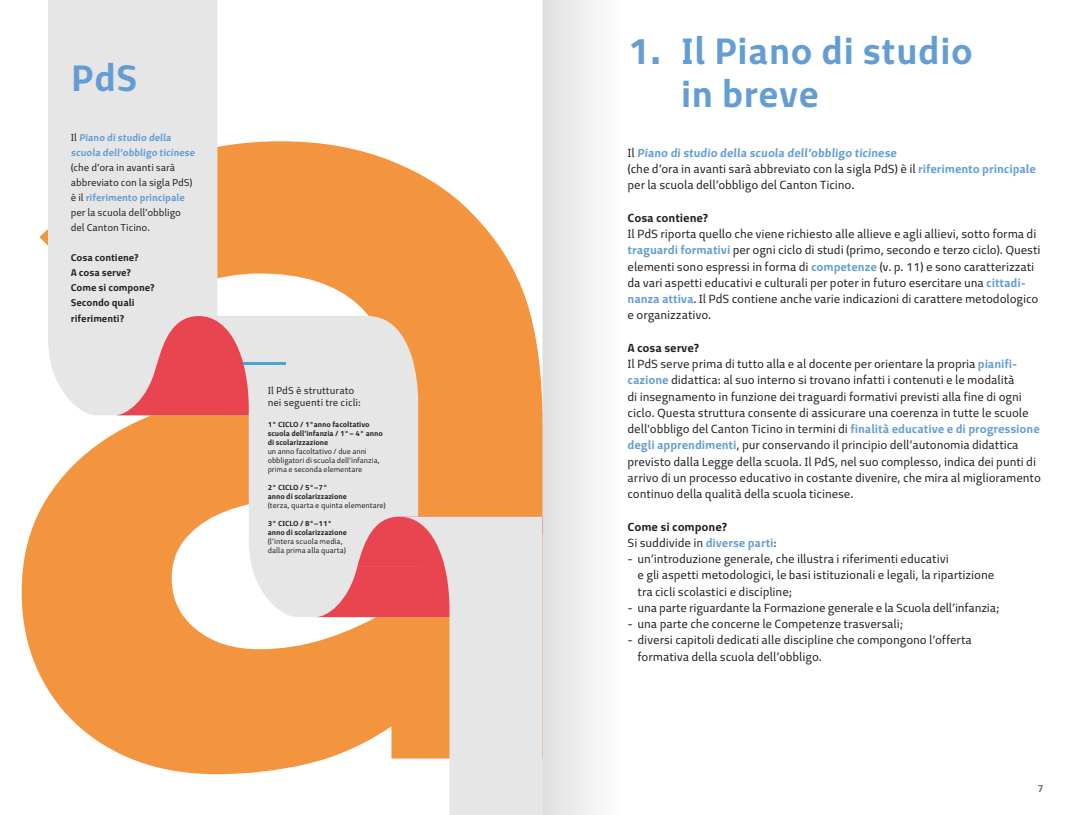
<style>
.page{position:relative;width:1085px;height:815px;background:#fff}
.page>*{position:absolute;margin:0;border:0;box-sizing:border-box;transform-origin:0 0}
.t1{font:700 37.5px/43.8px "Test Me Sans 02";color:#639dd4}
.t2{font:11.88px/16.2px "Test Me Sans 02";letter-spacing:-.01em;color:#221f1f}
.t3{font:700 11.88px/16.2px "Test Me Sans 02";letter-spacing:-.01em;color:#221f1f}
.t4{font:10px/15px "Test Me Sans 02";letter-spacing:-.01em;color:#221f1f}
.t5{font:700 10px/15px "Test Me Sans 02";letter-spacing:-.01em;color:#221f1f}
.t6{font:700 10px/15px "Test Me Sans 02";color:#639dd4}
.t7{font:7.5px/9px "Test Me Sans 02";letter-spacing:-.01em;color:#221f1f}
.t8{font:700 7.5px/9px "Test Me Sans 02";letter-spacing:-.01em;color:#221f1f}
.s1{font-weight:400;color:#221f1f}
.s2{font-weight:700;color:#639dd4}
.s3{font-weight:700}
.s4{font-weight:400}
.s5{color:#639dd4}
</style>
<div class="page">
<svg style="left:22px;top:141px;width:520px;height:633px;fill:#f3943e"></svg>
<svg style="left:46px;top:0;width:217px;height:415px;background:#eae2db"></svg>
<svg style="left:115px;top:316px;width:84px;height:99px;background:#e79499"></svg>
<svg style="left:199px;top:316px;width:264px;height:301px;background:#ebcbb8"></svg>
<svg style="left:315px;top:517px;width:84px;height:100px;background:#e7959a"></svg>
<svg style="left:399px;top:517px;width:143px;height:298px;background:#eacabc"></svg>
<hr style="left:243px;top:363px;width:42px;height:2px;background:#4ca4d4">
<img style="left:542px;top:0;width:55px;height:815px">
<h1 class="t1" style="left:71px;top:60px;width:68px">PdS</h1>
<p class="t6" style="left:71px;top:131px;width:126px"><span class="s1">Il</span> Piano di studio della scuola dell’obbligo ticinese</p>
<p class="t4" style="left:71px;top:160px;width:123px">(che d’ora in avanti sarà abbreviato con la sigla PdS) è il <span class="s2">riferimento principale </span>per la scuola dell’obbligo del Canton Ticino.</p>
<p class="t5" style="left:71px;top:251px;width:85px">Cosa contiene?<br>A cosa serve?<br>Come si compone?<br>Secondo quali</p>
<p class="t5" style="left:71px;top:312px;width:55px">riferimenti?</p>
<p class="t4" style="left:268px;top:385px;width:95px;line-height:12px">Il PdS è strutturato nei seguenti tre cicli:</p>
<p class="t8" style="left:268px;top:420px;width:117px">1° CICLO / 1°anno facoltativo scuola dell'infanzia / 1°– 4° anno di scolarizzazione</p>
<p class="t7" style="left:268px;top:447px;width:113px">un anno facoltativo / due anni obbligatori di scuola dell’infanzia, prima e seconda elementare</p>
<p class="t8" style="left:268px;top:483px;width:81px">2° CICLO / 5°–7°<br>anno di scolarizzazione</p>
<p class="t7" style="left:268px;top:501px;width:120px">(terza, quarta e quinta elementare)</p>
<p class="t8" style="left:268px;top:519px;width:81px">3° CICLO / 8°–11° anno di scolarizzazione</p>
<p class="t7" style="left:268px;top:537px;width:80px">(l’intera scuola media, dalla prima alla quarta)</p>
<h1 class="t1" style="left:680px;top:33px;width:294px;text-indent:-53px">1. Il Piano di studio in breve</h1>
<p class="t2" style="left:627px;top:145px;width:410px">Il <span class="s2">Piano di studio della scuola dell’obbligo ticinese<br></span>(che d’ora in avanti sarà abbreviato con la sigla PdS) è il <span class="s2">riferimento principale </span>per la scuola dell’obbligo del Canton Ticino.</p>
<p class="t3" style="left:627px;top:211px;width:82px">Cosa contiene?</p>
<p class="t2" style="left:627px;top:227px;width:414px">Il PdS riporta quello che viene richiesto alle allieve e agli allievi, sotto forma di <span class="s2">traguardi formativi</span> per ogni ciclo di studi (primo, secondo e terzo ciclo). Questi elementi sono espressi in forma di <span class="s2">competenze</span> (v. p. 11) e sono caratterizzati da vari aspetti educativi e culturali per poter in futuro esercitare una <span class="s2">cittadi&shy;nanza attiva</span>. Il PdS contiene anche varie indicazioni di carattere metodologico e organizzativo.</p>
<p class="t2" style="left:627px;top:340px;width:415px"><span class="s3">A cosa serve?<br></span>Il PdS serve prima di tutto alla e al docente per orientare la propria <span class="s2">pianifi&shy;cazione</span> didattica: al suo interno si trovano infatti i contenuti e le modalità<br>di insegnamento in funzione dei traguardi formativi previsti alla fine di ogni ciclo. Questa struttura consente di assicurare una coerenza in tutte le scuole dell'obbligo del Canton Ticino in termini di <span class="s2">finalità educative e di progressione degli apprendimenti</span>, pur conservando il principio dell’autonomia didattica previsto dalla Legge della scuola. Il PdS, nel suo complesso, indica dei punti di arrivo di un processo educativo in costante divenire, che mira al miglioramento continuo della qualità della scuola ticinese.</p>
<p class="t3" style="left:627px;top:520px;width:151px">Come si compone?<br><span class="s4">Si suddivide in</span> <span class="s5">diverse parti</span><span class="s4">:</span></p>
<p class="t2" style="left:637px;top:552px;width:358px;text-indent:-10px">- un’introduzione generale, che illustra i riferimenti educativi<br>e gli aspetti metodologici, le basi istituzionali e legali, la ripartizione tra cicli scolastici e discipline;</p>
<p class="t2" style="left:627px;top:600px;width:373px">- una parte riguardante la Formazione generale e la Scuola dell’infanzia;</p>
<p class="t2" style="left:627px;top:617px;width:277px">- una parte che concerne le Competenze trasversali;</p>
<p class="t2" style="left:637px;top:633px;width:336px;text-indent:-10px">- diversi capitoli dedicati alle discipline che compongono l’offerta formativa della scuola dell’obbligo.</p>
<p class="t4" style="left:1037px;top:782px;width:7px">7</p>
</div>
